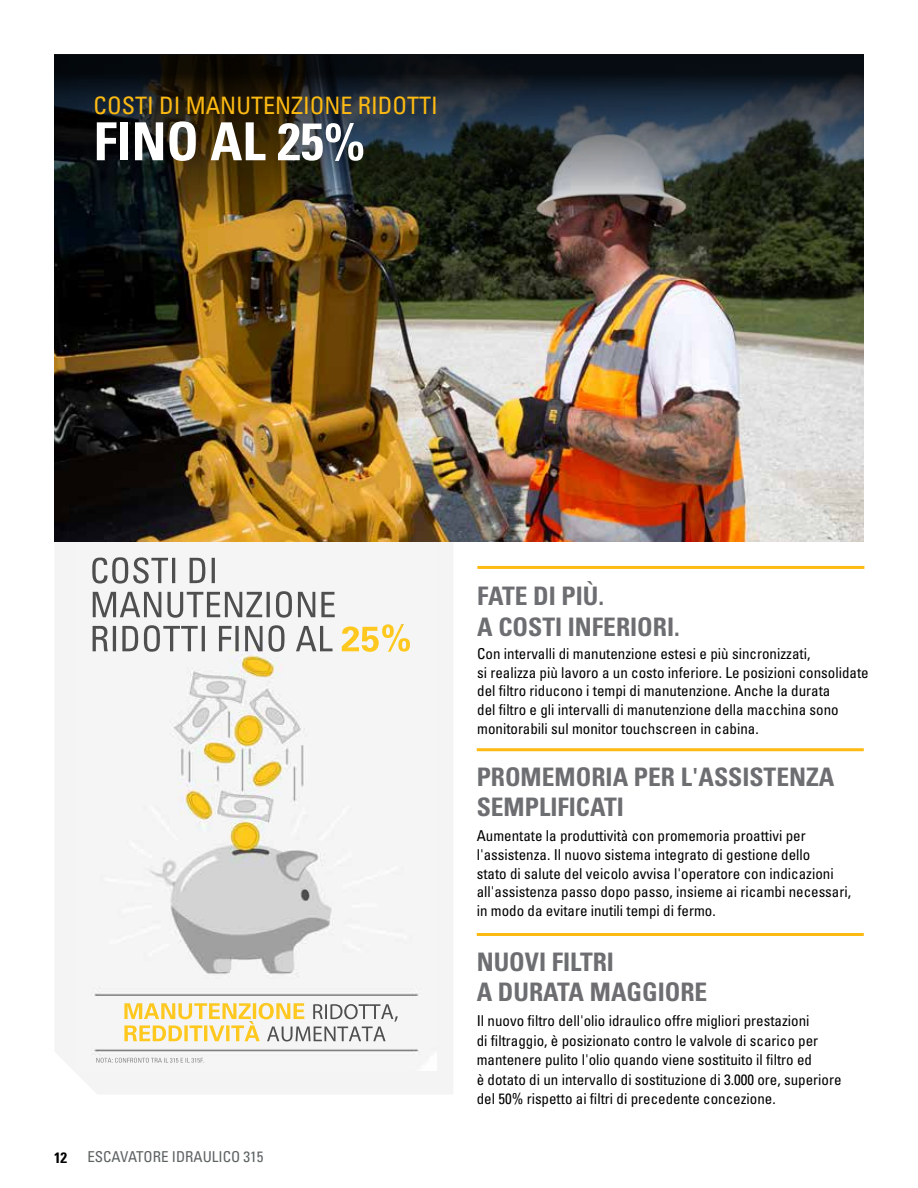
<style>
.page{position:relative;width:918px;height:1188px;background:#fff}
.page>*{position:absolute;margin:0;border:0;box-sizing:border-box;transform-origin:0 0}
.Headline_large_white{font:52.5px "Univers LTCYR 67 Bold Cond";color:#fff}
.Benefit_subhead_gray{font:25.5px/30.6px "Univers LTCYR 67 Bold Cond";color:#6d6e71}
.Headline_small_yello{font:condensed 24px "Univers LT Std";color:#fdba12}
.Body_copy{font:condensed 15px/18.8px "Univers LT Std";color:#000}
.t1{font:condensed 15px "Univers LT Std";color:#5e6263}
.t2{font:15px "Univers LTCYR 67 Bold Cond";color:#000}
</style>
<div class="page">
<div style="left:54px;top:541px;width:399px;height:553px;background:#f4f4f4"></div>
<img style="left:76px;top:541px;width:360px;height:529px">
<img style="left:92px;top:557px;width:123px;height:27px">
<img style="left:93px;top:591px;width:242px;height:27px">
<img style="left:93px;top:624px;width:317px;height:28px">
<img style="left:101px;top:1058px;width:102px;height:5px">
<img style="left:124px;top:1003px;width:274px;height:19px">
<img style="left:124px;top:1021px;width:262px;height:21px">
<img style="left:54px;top:474px;width:810px;height:67px">
<img style="left:54px;top:54px;width:810px;height:420px">
<hr style="left:477px;top:748px;width:387px;height:3px;background:#fdba12">
<hr style="left:477px;top:933px;width:387px;height:3px;background:#fdba12">
<hr style="left:477px;top:566px;width:387px;height:3px;background:#fdba12">
<p class="Headline_small_yello" style="left:94px;top:90px;width:346px">COSTI DI MANUTENZIONE RIDOTTI</p>
<p class="Headline_large_white" style="left:94px;top:109px;width:273px">FINO AL 25%</p>
<p class="t2" style="left:54px;top:1148px;width:15px">12</p>
<p class="t1" style="left:87px;top:1147px;width:178px">ESCAVATORE IDRAULICO 315</p>
<p class="Benefit_subhead_gray" style="left:477px;top:580px;width:128px">FATE DI PIÙ.</p>
<p class="Benefit_subhead_gray" style="left:477px;top:611px;width:204px">A COSTI INFERIORI.</p>
<p class="Body_copy" style="left:477px;top:644px;width:393px">Con intervalli di manutenzione estesi e più sincronizzati,<br>si realizza più lavoro a un costo inferiore. Le posizioni consolidate del filtro riducono i tempi di manutenzione. Anche la durata<br>del filtro e gli intervalli di manutenzione della macchina sono monitorabili sul monitor touchscreen in cabina.</p>
<p class="Benefit_subhead_gray" style="left:477px;top:761px;width:359px">PROMEMORIA PER L'ASSISTENZA<br>SEMPLIFICATI</p>
<p class="Body_copy" style="left:477px;top:826px;width:376px">Aumentate la produttività con promemoria proattivi per l'assistenza. Il nuovo sistema integrato di gestione dello<br>stato di salute del veicolo avvisa l'operatore con indicazioni all'assistenza passo dopo passo, insieme ai ricambi necessari, in modo da evitare inutili tempi di fermo.</p>
<p class="Benefit_subhead_gray" style="left:477px;top:946px;width:232px">NUOVI FILTRI<br>A DURATA MAGGIORE</p>
<p class="Body_copy" style="left:477px;top:1011px;width:366px;line-height:19.5px">Il nuovo filtro dell'olio idraulico offre migliori prestazioni<br>di filtraggio, è posizionato contro le valvole di scarico per mantenere pulito l'olio quando viene sostituito il filtro ed<br>è dotato di un intervallo di sostituzione di 3.000 ore, superiore del 50% rispetto ai filtri di precedente concezione.</p>
</div>
